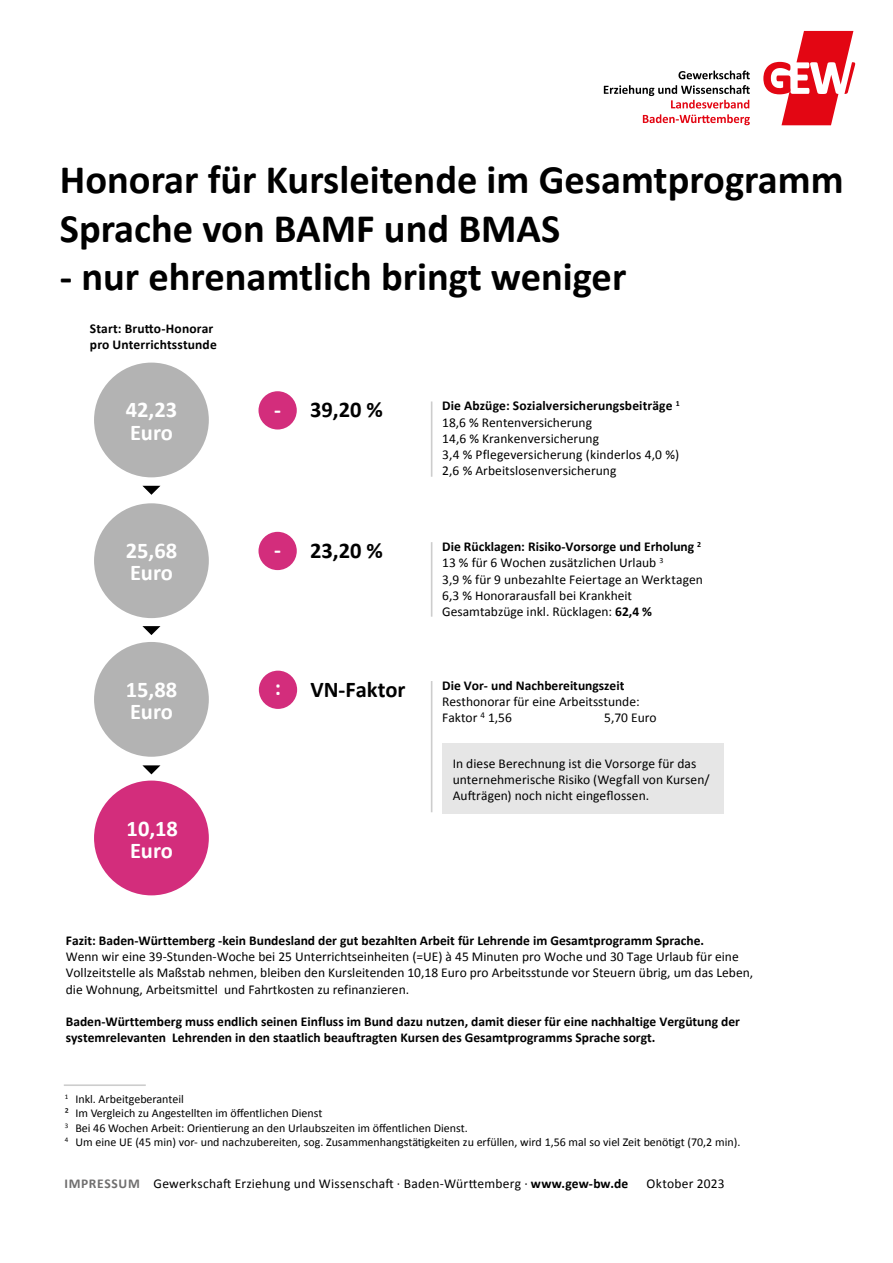
<style>
.page{position:relative;width:893px;height:1263px;background:#fff}
.page>*{position:absolute;margin:0;border:0;box-sizing:border-box;transform-origin:0 0}
.t1{font:700 40.5px/48.6px "Calibri";color:#000}
.t2{font:700 22.5px/22.5px "Calibri";color:#fff}
.t3{font:700 22.5px "Calibri";color:#000}
.t4{font:700 22.5px "Calibri";color:#fff}
.t5{font:13.5px/16.2px "Calibri";color:#000}
.t6{font:700 13.5px/16.2px "Calibri";color:#000}
.t7{font:700 13.5px/16.2px "Calibri";letter-spacing:.005em;color:#000}
.t8{font:13.5px "Calibri";letter-spacing:.02em;color:#000}
.t9{font:12px/14.4px "Calibri";color:#000}
.s1{color:#fff}
.s2{font-style:inherit}
.s3{font-weight:700}
.s4{font-weight:700;color:#706f6f}
</style>
<div class="page">
<div style="left:442px;top:743px;width:282px;height:71px;background:#e6e6e6"></div>
<div style="left:94px;top:363px;width:115px;height:114px;background:#b3b3b3;border-radius:50%"></div>
<div style="left:94px;top:503px;width:115px;height:115px;background:#b3b3b3;border-radius:50%"></div>
<div style="left:94px;top:642px;width:115px;height:115px;background:#b3b3b3;border-radius:50%"></div>
<div style="left:94px;top:780px;width:115px;height:115px;background:#d32d7c;border-radius:50%"></div>
<div style="left:258px;top:391px;width:39px;height:38px;background:#d32d7c;border-radius:50%"></div>
<div style="left:258px;top:532px;width:39px;height:38px;background:#d32d7c;border-radius:50%"></div>
<div style="left:259px;top:671px;width:38px;height:38px;background:#d32d7c;border-radius:50%"></div>
<hr style="left:431px;top:401px;width:1px;height:76px;background:#000">
<hr style="left:431px;top:542px;width:1px;height:75px;background:#000">
<hr style="left:431px;top:681px;width:1px;height:131px;background:#000">
<hr style="left:64px;top:1084px;width:82px;height:2px;background:#000">
<svg style="left:142px;top:486px;width:18px;height:9px"></svg>
<svg style="left:142px;top:626px;width:18px;height:9px"></svg>
<svg style="left:142px;top:765px;width:18px;height:9px"></svg>
<svg style="left:604px;top:31px;width:251px;height:94px"></svg>
<h1 class="t1" style="left:60px;top:155px;width:785px">Honorar für Kursleitende im Gesamtprogramm<br>Sprache von BAMF und BMAS</h1>
<h1 class="t1" style="left:60px;top:252px;width:568px">- nur ehrenamtlich bringt weniger</h1>
<p class="t7" style="left:90px;top:319px;width:128px">Start: Brutto-Honorar pro Unterrichtsstunde</p>
<h2 class="t2" style="left:126px;top:398px;width:53px">42,23<br>Euro</h2>
<h2 class="t4" style="left:126px;top:536px;width:53px">25,68</h2>
<h2 class="t2" style="left:130px;top:561px;width:44px">Euro</h2>
<h2 class="t4" style="left:126px;top:675px;width:53px">15,88</h2>
<h2 class="t2" style="left:130px;top:699px;width:44px">Euro</h2>
<h2 class="t4" style="left:127px;top:814px;width:53px">10,18</h2>
<h2 class="t2" style="left:130px;top:838px;width:44px">Euro</h2>
<h2 class="t3" style="left:274px;top:395px;width:110px"><span class="s1">-</span> 39,20 <span class="s2">%</span></h2>
<p class="t5" style="left:442px;top:397px;width:239px"><span class="s3">Die Abzüge: Sozialversicherungsbeiträge</span> <sup>1<br></sup>18,6 % Rentenversicherung<br>14,6 % Krankenversicherung<br>3,4 % Pflegeversicherung (kinderlos 4,0 %)<br>2,6 % Arbeitslosenversicherung</p>
<h2 class="t2" style="left:274px;top:538px;width:8px">-</h2>
<h2 class="t3" style="left:310px;top:536px;width:74px">23,20 <span class="s2">%</span></h2>
<p class="t5" style="left:442px;top:538px;width:262px"><span class="s3">Die Rücklagen: Risiko-Vorsorge und Erholung</span> <sup>2<br></sup>13 % für 6 Wochen zusätzlichen Urlaub <sup>3<br></sup>3,9 % für 9 unbezahlte Feiertage an Werktagen 6,3 % Honorarausfall bei Krankheit Gesamtabzüge inkl. Rücklagen: <span class="s3">62,4</span> <span class="s3">%</span></p>
<h2 class="t2" style="left:275px;top:675px;width:8px">:</h2>
<h2 class="t3" style="left:310px;top:675px;width:97px">VN-Faktor</h2>
<p class="t7" style="left:442px;top:677px;width:184px">Die Vor- und Nachbereitungszeit</p>
<p class="t5" style="left:442px;top:693px;width:199px">Resthonorar für eine Arbeitsstunde:<br>Faktor <sup>4</sup> 1,56</p>
<p class="t5" style="left:604px;top:710px;width:54px">5,70 Euro</p>
<p class="t5" style="left:453px;top:755px;width:258px">In diese Berechnung ist die Vorsorge für das unternehmerische Risiko (Wegfall von Kursen/<br>Aufträgen) noch nicht eingeflossen.</p>
<p class="t6" style="left:66px;top:932px;width:640px">Fazit: Baden-Württemberg -kein Bundesland der gut bezahlten Arbeit für Lehrende im Gesamtprogramm Sprache.</p>
<p class="t5" style="left:66px;top:948px;width:689px">Wenn wir eine 39-Stunden-Woche bei 25 Unterrichtseinheiten (=UE) à 45 Minuten pro Woche und 30 Tage Urlaub für eine<br>Vollzeitstelle als Maßstab nehmen, bleiben den Kursleitenden 10,18 Euro pro Arbeitsstunde vor Steuern übrig, um das Leben, die Wohnung, Arbeitsmittel und Fahrtkosten zu refinanzieren.</p>
<p class="t6" style="left:66px;top:1013px;width:676px">Baden-Württemberg muss endlich seinen Einfluss im Bund dazu nutzen, damit dieser für eine nachhaltige Vergütung der systemrelevanten Lehrenden in den staatlich beauftragten Kursen des Gesamtprogramms Sprache sorgt.</p>
<p class="t9" style="left:65px;top:1092px;width:677px"><sup>1</sup> Inkl. Arbeitgeberanteil<br>² Im Vergleich zu Angestellten im öffentlichen Dienst<br><sup>3</sup> Bei 46 Wochen Arbeit: Orientierung an den Urlaubszeiten im öffentlichen Dienst.<br><sup>4</sup> Um eine UE (45 min) vor- und nachzubereiten, sog. Zusammenhangstätigkeiten zu erfüllen, wird 1,56 mal so viel Zeit benötigt (70,2 min).</p>
<p class="t5" style="left:64px;top:1175px;width:565px"><span class="s4">IMPRESSUM</span> Gewerkschaft Erziehung und Wissenschaft · Baden-Württemberg · <span class="s3">www.gew-bw.de</span></p>
<p class="t8" style="left:646px;top:1175px;width:80px">Oktober 2023</p>
</div>
